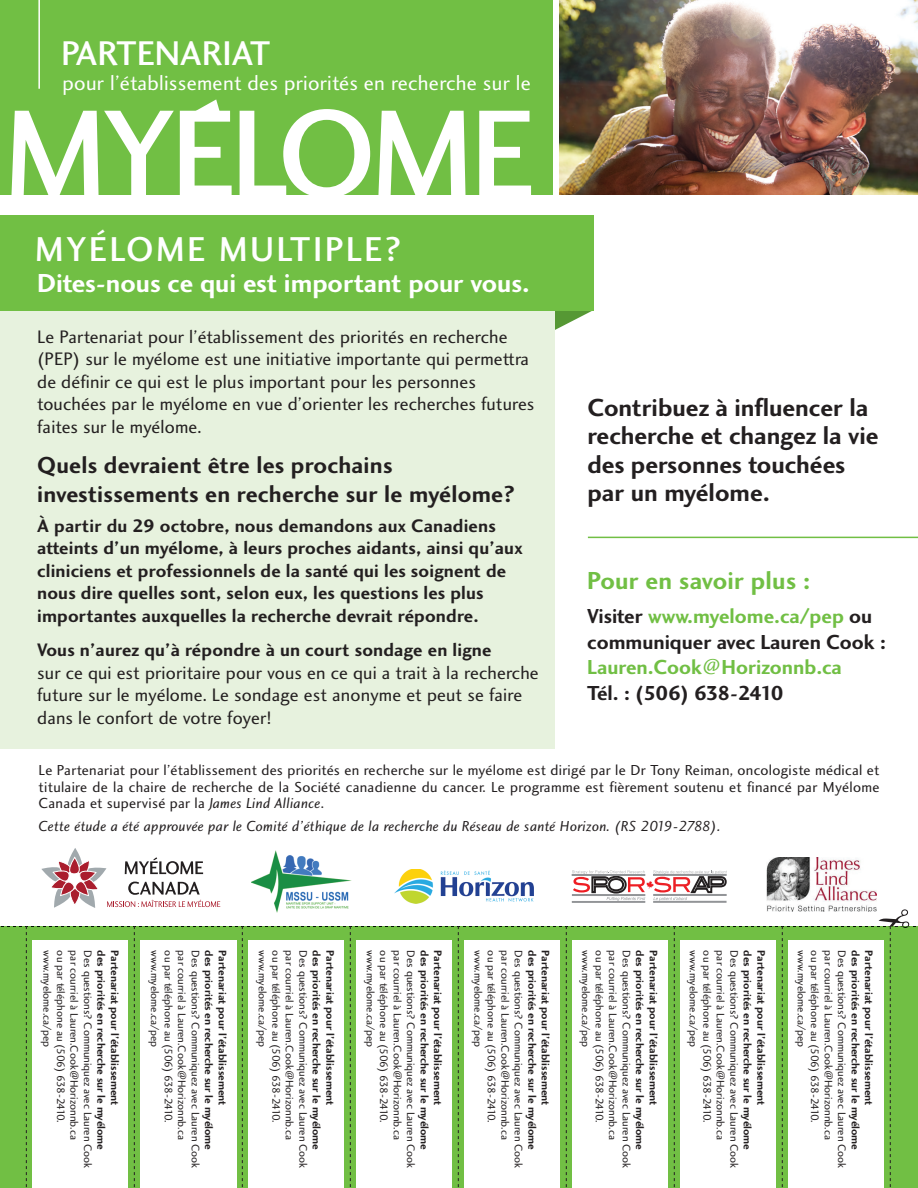
<style>
.page{position:relative;width:918px;height:1188px;background:#fff}
.page>*{position:absolute;margin:0;border:0;box-sizing:border-box;transform-origin:0 0}
.t1{font:35.7px "Charlotte Sans Medium Plain";letter-spacing:.065em;color:#fff}
.t2{font:35.55px "Charlotte Sans Medium Plain";color:#fff}
.t3{font:27px "Charlotte Sans Bold Plain";color:#fff}
.t4{font:25.5px/28.5px "Charlotte Sans Bold Plain";color:#231f20}
.t5{font:25.5px "Charlotte Sans Bold Plain";letter-spacing:.01em;color:#71bf44}
.t6{font:24px/28.5px "Charlotte Sans Bold Plain";letter-spacing:.01em;color:#231f20}
.t7{font:21.45px "Charlotte Sans Book Plain";letter-spacing:.015em;color:#fff}
.t8{font:21px/25.5px "Charlotte Sans Bold Plain";color:#231f20}
.t9{font:21px "Charlotte Sans Bold Plain";color:#71bf44}
.t10{font:18.75px/22.5px "Charlotte Sans Book Plain";letter-spacing:.01em;color:#231f20}
.t11{font:18.75px/22.5px "Charlotte Sans Bold Plain";letter-spacing:.01em;color:#231f20}
.t12{font:15px/16.5px "Charlotte Sans Book Plain";letter-spacing:.02em;color:#231f20;text-align:justify}
.t13{font:15px "Charlotte Sans Book Italic Plain";letter-spacing:.02em;color:#231f20}
.t14{font:11.25px "Charlotte Sans Book Plain";color:#231f20}
.t15{font:11.25px "Charlotte Sans Bold Plain";color:#231f20}
.s1{color:#71bf44}
.s2{font-family:"Charlotte Sans Book Italic Plain"}
</style>
<div class="page">
<div style="left:0;top:0;width:553px;height:195px;background:#71bf44"></div>
<hr style="left:38px;top:0;width:2px;height:89px;background:#fff">
<img style="left:560px;top:0;width:358px;height:195px">
<svg style="left:554px;top:310px;width:39px;height:117px"></svg>
<div style="left:0;top:233px;width:554px;height:516px;background:#e7f2de"></div>
<div style="left:0;top:215px;width:593px;height:95px;background:#71bf44"></div>
<hr style="left:588px;top:537px;width:330px;height:1px;background:#71bf44">
<svg style="left:1px;top:848px;width:915px;height:340px"></svg>
<svg style="left:11px;top:111px;width:163px;height:84px"></svg>
<svg style="left:479px;top:111px;width:52px;height:84px"></svg>
<svg style="left:240px;top:109px;width:130px;height:86px"></svg>
<svg style="left:378px;top:111px;width:88px;height:84px"></svg>
<svg style="left:180px;top:99px;width:52px;height:96px"></svg>
<h2 class="t2" style="left:61px;top:32px;width:211px">PARTENARIAT</h2>
<h3 class="t7" style="left:63px;top:70px;width:470px">pour l’établissement des priorités en recherche sur le</h3>
<h1 class="t1" style="left:35px;top:228px;width:367px">MYÉLOME MULTIPLE?</h1>
<h3 class="t3" style="left:37px;top:267px;width:494px">Dites-nous ce qui est important pour vous.</h3>
<p class="t10" style="left:37px;top:325px;width:499px">Le Partenariat pour l’établissement des priorités en recherche (PEP) sur le myélome est une initiative importante qui permettra de définir ce qui est le plus important pour les personnes touchées par le myélome en vue d’orienter les recherches futures faites sur le myélome.</p>
<h3 class="t6" style="left:37px;top:450px;width:479px">Quels devraient être les prochains investissements en recherche sur le myélome?</h3>
<p class="t11" style="left:37px;top:514px;width:487px">À partir du 29 octobre, nous demandons aux Canadiens atteints d’un myélome, à leurs proches aidants, ainsi qu’aux cliniciens et professionnels de la santé qui les soignent de nous dire quelles sont, selon eux, les questions les plus importantes auxquelles la recherche devrait répondre.</p>
<h3 class="t11" style="left:37px;top:638px;width:456px">Vous n’aurez qu’à répondre à un court sondage en ligne</h3>
<h3 class="t10" style="left:37px;top:661px;width:503px">sur ce qui est prioritaire pour vous en ce qui a trait à la recherche future sur le myélome. Le sondage est anonyme et peut se faire dans le confort de votre foyer!</h3>
<h3 class="t4" style="left:587px;top:392px;width:293px">Contribuez à influencer la recherche et changez la vie des personnes touchées par un myélome.</h3>
<h3 class="t5" style="left:587px;top:565px;width:224px">Pour en savoir plus :</h3>
<h3 class="t8" style="left:587px;top:603px;width:300px">Visiter <span class="s1">www.myelome.ca/pep</span> ou communiquer avec Lauren Cook :</h3>
<h3 class="t9" style="left:587px;top:655px;width:256px">Lauren.Cook@Horizonnb.ca</h3>
<h3 class="t8" style="left:587px;top:680px;width:198px">Tél. : (506) 638-2410</h3>
<p class="t12" style="left:39px;top:762px;width:842px">Le Partenariat pour l’établissement des priorités en recherche sur le myélome est dirigé par le Dr Tony Reiman, oncologiste médical et titulaire de la chaire de recherche de la Société canadienne du cancer. Le programme est fièrement soutenu et financé par Myélome Canada et supervisé par la <span class="s2">James Lind Alliance</span>.</p>
<h3 class="t13" style="left:39px;top:817px;width:684px">Cette étude a été approuvée par le Comité d’éthique de la recherche du Réseau de santé Horizon. (RS 2019-2788).</h3>
<p class="t14" style="left:54px;top:950px;width:98px;rotate:90deg">www.myelome.ca/pep</p>
<p class="t14" style="left:67px;top:950px;width:174px;rotate:90deg">ou par téléphone au (506) 638-2410.</p>
<p class="t14" style="left:81px;top:950px;width:191px;rotate:90deg">par courriel à Lauren.Cook@Horizonnb.ca</p>
<p class="t14" style="left:94px;top:950px;width:219px;rotate:90deg">Des questions? Communiquez avec Lauren Cook</p>
<p class="t15" style="left:108px;top:950px;width:201px;rotate:90deg">des priorités en recherche sur le myélome</p>
<p class="t15" style="left:121px;top:950px;width:157px;rotate:90deg">Partenariat pour l’établissement</p>
<p class="t14" style="left:162px;top:950px;width:98px;rotate:90deg">www.myelome.ca/pep</p>
<p class="t14" style="left:175px;top:950px;width:174px;rotate:90deg">ou par téléphone au (506) 638-2410.</p>
<p class="t14" style="left:189px;top:950px;width:191px;rotate:90deg">par courriel à Lauren.Cook@Horizonnb.ca</p>
<p class="t14" style="left:202px;top:950px;width:219px;rotate:90deg">Des questions? Communiquez avec Lauren Cook</p>
<p class="t15" style="left:216px;top:950px;width:201px;rotate:90deg">des priorités en recherche sur le myélome</p>
<p class="t15" style="left:229px;top:950px;width:157px;rotate:90deg">Partenariat pour l’établissement</p>
<p class="t14" style="left:269px;top:950px;width:98px;rotate:90deg">www.myelome.ca/pep</p>
<p class="t14" style="left:283px;top:950px;width:174px;rotate:90deg">ou par téléphone au (506) 638-2410.</p>
<p class="t14" style="left:296px;top:950px;width:191px;rotate:90deg">par courriel à Lauren.Cook@Horizonnb.ca</p>
<p class="t14" style="left:310px;top:950px;width:219px;rotate:90deg">Des questions? Communiquez avec Lauren Cook</p>
<p class="t15" style="left:323px;top:950px;width:201px;rotate:90deg">des priorités en recherche sur le myélome</p>
<p class="t15" style="left:337px;top:950px;width:157px;rotate:90deg">Partenariat pour l’établissement</p>
<p class="t14" style="left:377px;top:950px;width:98px;rotate:90deg">www.myelome.ca/pep</p>
<p class="t14" style="left:391px;top:950px;width:174px;rotate:90deg">ou par téléphone au (506) 638-2410.</p>
<p class="t14" style="left:404px;top:950px;width:191px;rotate:90deg">par courriel à Lauren.Cook@Horizonnb.ca</p>
<p class="t14" style="left:418px;top:950px;width:219px;rotate:90deg">Des questions? Communiquez avec Lauren Cook</p>
<p class="t15" style="left:431px;top:950px;width:201px;rotate:90deg">des priorités en recherche sur le myélome</p>
<p class="t15" style="left:445px;top:950px;width:157px;rotate:90deg">Partenariat pour l’établissement</p>
<p class="t14" style="left:485px;top:950px;width:98px;rotate:90deg">www.myelome.ca/pep</p>
<p class="t14" style="left:498px;top:950px;width:174px;rotate:90deg">ou par téléphone au (506) 638-2410.</p>
<p class="t14" style="left:512px;top:950px;width:191px;rotate:90deg">par courriel à Lauren.Cook@Horizonnb.ca</p>
<p class="t14" style="left:525px;top:950px;width:219px;rotate:90deg">Des questions? Communiquez avec Lauren Cook</p>
<p class="t15" style="left:539px;top:950px;width:201px;rotate:90deg">des priorités en recherche sur le myélome</p>
<p class="t15" style="left:552px;top:950px;width:157px;rotate:90deg">Partenariat pour l’établissement</p>
<p class="t14" style="left:593px;top:950px;width:98px;rotate:90deg">www.myelome.ca/pep</p>
<p class="t14" style="left:606px;top:950px;width:174px;rotate:90deg">ou par téléphone au (506) 638-2410.</p>
<p class="t14" style="left:620px;top:950px;width:191px;rotate:90deg">par courriel à Lauren.Cook@Horizonnb.ca</p>
<p class="t14" style="left:633px;top:950px;width:219px;rotate:90deg">Des questions? Communiquez avec Lauren Cook</p>
<p class="t15" style="left:647px;top:950px;width:201px;rotate:90deg">des priorités en recherche sur le myélome</p>
<p class="t15" style="left:660px;top:950px;width:157px;rotate:90deg">Partenariat pour l’établissement</p>
<p class="t14" style="left:700px;top:950px;width:98px;rotate:90deg">www.myelome.ca/pep</p>
<p class="t14" style="left:714px;top:950px;width:174px;rotate:90deg">ou par téléphone au (506) 638-2410.</p>
<p class="t14" style="left:727px;top:950px;width:191px;rotate:90deg">par courriel à Lauren.Cook@Horizonnb.ca</p>
<p class="t14" style="left:741px;top:950px;width:219px;rotate:90deg">Des questions? Communiquez avec Lauren Cook</p>
<p class="t15" style="left:754px;top:950px;width:201px;rotate:90deg">des priorités en recherche sur le myélome</p>
<p class="t15" style="left:768px;top:950px;width:157px;rotate:90deg">Partenariat pour l’établissement</p>
<p class="t14" style="left:808px;top:950px;width:98px;rotate:90deg">www.myelome.ca/pep</p>
<p class="t14" style="left:822px;top:950px;width:174px;rotate:90deg">ou par téléphone au (506) 638-2410.</p>
<p class="t14" style="left:835px;top:950px;width:191px;rotate:90deg">par courriel à Lauren.Cook@Horizonnb.ca</p>
<p class="t14" style="left:849px;top:950px;width:219px;rotate:90deg">Des questions? Communiquez avec Lauren Cook</p>
<p class="t15" style="left:862px;top:950px;width:201px;rotate:90deg">des priorités en recherche sur le myélome</p>
<p class="t15" style="left:876px;top:950px;width:157px;rotate:90deg">Partenariat pour l’établissement</p>
</div>
